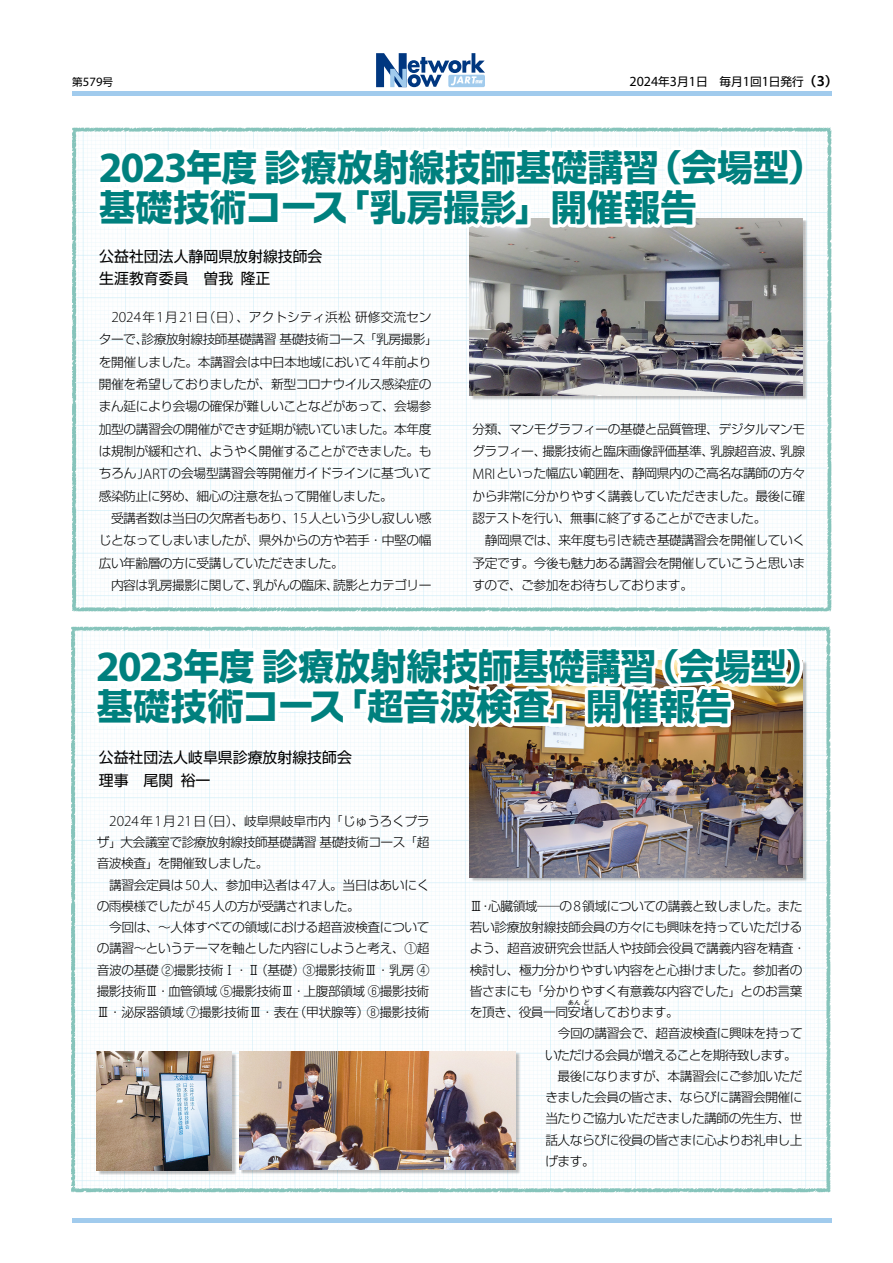
<style>
.page{position:relative;width:893px;height:1263px;background:#fff}
.page>*{position:absolute;margin:0;border:0;box-sizing:border-box;transform-origin:0 0}
.t1{font:700 36.15px/40.3px "Shin Go Pr 6 N";letter-spacing:.015em;color:#00807e}
.t2{font:14.85px/22.4px "Shin Go Pr 6 N";color:#000}
.t3{font:300 12.75px/21.3px "Shin Go Pr 6 N";letter-spacing:-.035em;color:#000}
.t4{font:12.75px "Myriad Pro";color:#000}
.t5{font:11.7px "Shin Go Pr 6 N";color:#000}
.t6{font:300 6.45px "Shin Go Pr 6 N";color:#000}
.s1{font-family:"Shin Go Pr 6 N";font-size:10.65px}
.s2{font-family:"Myriad Pro";font-size:14.1px}
.s3{font-family:"Shin Go Pr 6 N De";font-weight:700;font-size:12.75px}
.s4{font-family:"Myriad Pro";font-weight:600;font-size:15.3px}
.s5{font-family:"Myriad Pro";font-size:43.35px}
.s6{font-family:"Typelabo N Std"}
.s7{font-family:"Hira Kaku Std N W7";font-weight:400}
.s8{font-family:"Myriad Pro";font-size:15.3px}
.s9{font-family:"Hira Kaku Std N W2";font-weight:400}
</style>
<div class="page">
<hr style="left:72px;top:1218px;width:759px;height:4px;background:#a1cbed">
<div style="left:72px;top:91px;width:759px;height:5px;background:#a1cbed"></div>
<svg style="left:376px;top:53px;width:109px;height:34px"></svg>
<img style="left:72px;top:127px;width:760px;height:485px">
<img style="left:71px;top:626px;width:760px;height:567px">
<div style="left:471px;top:661px;width:336px;height:221px;background:#000;opacity:.25"></div>
<img style="left:470px;top:737px;width:333px;height:140px">
<div style="left:471px;top:220px;width:336px;height:180px;background:#000;opacity:.25"></div>
<img style="left:470px;top:237px;width:333px;height:158px">
<div style="left:241px;top:1052px;width:279px;height:122px;background:#000;opacity:.25"></div>
<img style="left:240px;top:1051px;width:276px;height:118px">
<div style="left:98px;top:1053px;width:139px;height:122px;background:#000;opacity:.25"></div>
<img style="left:97px;top:1052px;width:135px;height:118px">
<svg style="left:88px;top:633px;width:719px;height:104px"></svg>
<svg style="left:90px;top:134px;width:719px;height:103px"></svg>
<p class="t4" style="left:72px;top:74px;width:42px"><span class="s1">第</span>579<span class="s1">号</span></p>
<p class="t5" style="left:629px;top:72px;width:210px"><span class="s2">2024</span>年<span class="s2">3</span>月<span class="s2">1</span>日　毎月<span class="s2">1</span>回<span class="s2">1</span>日発行<span class="s3">（</span><span class="s4">3</span><span class="s3">）</span></p>
<h1 class="t1" style="left:99px;top:146px;width:726px"><span class="s5">2023</span>年度診療放射線技師基礎講習（会場型）基礎技術<span class="s6">コース</span><span class="s7">「</span>乳房撮影<span class="s7">」</span>開催報告</h1>
<p class="t2" style="left:99px;top:244px;width:240px">公益社団法人静岡県放射線技師会　生涯教育委員　曽我隆正</p>
<p class="t3" style="left:99px;top:305px;width:341px;line-height:22.4px;text-indent:12px"><span class="s8">2024</span>年<span class="s8">1</span>月<span class="s8">21</span>日（日）、アクトシティ浜松研修交流センターで、診療放射線技師基礎講習基礎技術コース<span class="s9">「</span>乳房撮影<span class="s9">」</span>を開催しました。本講習会は中日本地域において<span class="s8">4</span>年前より開催を希望しておりましたが、新型コロナウイルス感染症のまん延により会場の確保が難しいことなどがあって、会場参加型の講習会の開催ができず延期が続いていました。本年度は規制が緩和され、ようやく開催することができました。もちろん<span class="s8">JART</span>の会場型講習会等開催ガイドラインに基づいて感染防止に努め、細心の注意を払って開催しました。<br>　受講者数は当日の欠席者もあり、<span class="s8">15</span>人という少し寂しい感じとなってしまいましたが、県外からの方や若手・中堅の幅広い年齢層の方に受講していただきました。<br>　内容は乳房撮影に関して、乳がんの臨床、読影とカテゴリー</p>
<p class="t3" style="left:472px;top:417px;width:334px;line-height:22.4px">分類、マンモグラフィーの基礎と品質管理、デジタルマンモグラフィー、撮影技術と臨床画像評価基準、乳腺超音波、乳腺<br><span class="s8">MRI</span>といった幅広い範囲を、静岡県内のご高名な講師の方々から非常に分かりやすく講義していただきました。最後に確認テストを行い、無事に終了することができました。<br>　静岡県では、来年度も引き続き基礎講習会を開催していく予定です。今後も魅力ある講習会を開催していこうと思いますので、ご参加をお待ちしております。</p>
<h1 class="t1" style="left:96px;top:645px;width:726px"><span class="s5">2023</span>年度診療放射線技師基礎講習（会場型）基礎技術<span class="s6">コース</span><span class="s7">「</span>超音波検査<span class="s7">」</span>開催報告</h1>
<p class="t2" style="left:99px;top:745px;width:269px">公益社団法人岐阜県診療放射線技師会　理事　尾関裕一</p>
<p class="t3" style="left:97px;top:809px;width:334px;text-indent:12px"><span class="s8">2024</span>年<span class="s8">1</span>月<span class="s8">21</span>日（日）、岐阜県岐阜市内<span class="s9">「</span>じゅうろくプラザ<span class="s9">」</span>大会議室で診療放射線技師基礎講習基礎技術コース<span class="s9">「</span>超音波検査<span class="s9">」</span>を開催致しました。<br>　講習会定員は<span class="s8">50</span>人、参加申込者は<span class="s8">47</span>人。当日はあいにくの雨模様でしたが<span class="s8">45</span>人の方が受講されました。<br>　今回は、～人体すべての領域における超音波検査についての講習～というテーマを軸とした内容にしようと考え、①超音波の基礎 ②撮影技術Ⅰ・Ⅱ（基礎）③撮影技術Ⅲ・乳房 ④撮影技術Ⅲ・血管領域 ⑤撮影技術Ⅲ・上腹部領域 ⑥撮影技術<br>Ⅲ・泌尿器領域 ⑦撮影技術Ⅲ・表在（甲状腺等）⑧撮影技術</p>
<p class="t3" style="left:470px;top:894px;width:337px">Ⅲ・心臓領域─の<span class="s8">8</span>領域についての講義と致しました。また若い診療放射線技師会員の方々にも興味を持っていただけるよう、超音波研究会世話人や技師会役員で講義内容を精査・検討し、極力分かりやすい内容をと心掛けました。参加者の皆さまにも<span class="s9">「</span>分かりやすく有意義な内容でした<span class="s9">」</span>とのお言葉を頂き、役員一同安堵しております。</p>
<p class="t6" style="left:568px;top:997px;width:14px">あん</p>
<p class="t6" style="left:584px;top:997px;width:8px">ど</p>
<p class="t3" style="left:545px;top:1022px;width:259px">　今回の講習会で、超音波検査に興味を持っていただける会員が増えることを期待致します。　最後になりますが、本講習会にご参加いただきました会員の皆さま、ならびに講習会開催に当たりご協力いただきました講師の先生方、世話人ならびに役員の皆さまに心よりお礼申し上げます。</p>
</div>
